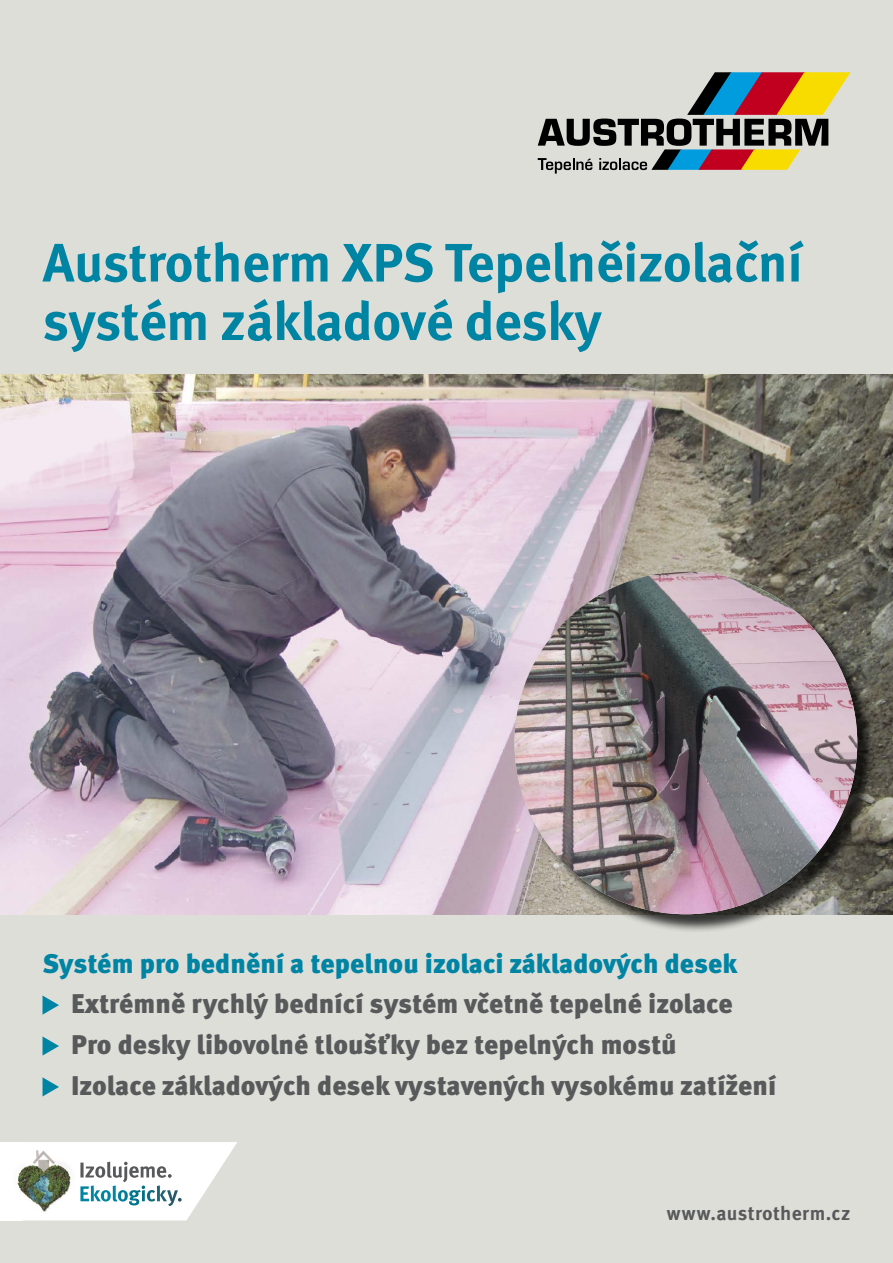
<style>
.page{position:relative;width:893px;height:1263px;background:#deded8}
.page>*{position:absolute;margin:0;border:0;box-sizing:border-box;transform-origin:0 0}
.t1{font:700 54px/58.5px "Meta Pro";letter-spacing:-.01em;color:#0084a4}
.t2{font:900 27px/41px "Meta Pro";color:#58595b}
.t3{font:900 27px "Meta Pro";color:#0084a4}
.t4{font:700 19.5px "Meta Pro";letter-spacing:.02em;color:#58595b}
</style>
<div class="page">
<svg style="left:538px;top:72px;width:312px;height:102px"></svg>
<svg style="left:43px;top:996px;width:16px;height:19px"></svg>
<svg style="left:43px;top:1036px;width:16px;height:19px"></svg>
<svg style="left:43px;top:1077px;width:16px;height:19px"></svg>
<svg style="left:0;top:1142px;width:237px;height:78px;background:#e7eced"></svg>
<img style="left:12px;top:1149px;width:65px;height:68px">
<img style="left:0;top:374px;width:893px;height:540px">
<div style="left:517px;top:574px;width:359px;height:359px;background:#000;opacity:.75"></div>
<img style="left:514px;top:571px;width:343px;height:343px;border-radius:171px">
<h1 class="t1" style="left:43px;top:235px;width:761px">Austrotherm XPS Tepelněizolační systém základové desky</h1>
<p class="t3" style="left:43px;top:942px;width:697px">Systém pro bednění a tepelnou izolaci základových desek</p>
<p class="t2" style="left:71px;top:982px;width:707px">Extrémně rychlý bednící systém včetně tepelné izolace<br>Pro desky libovolné tloušťky bez tepelných mostů<br>Izolace základových desek vystavených vysokému zatížení</p>
<p class="t4" style="left:667px;top:1201px;width:185px">www.austrotherm.cz</p>
</div>
